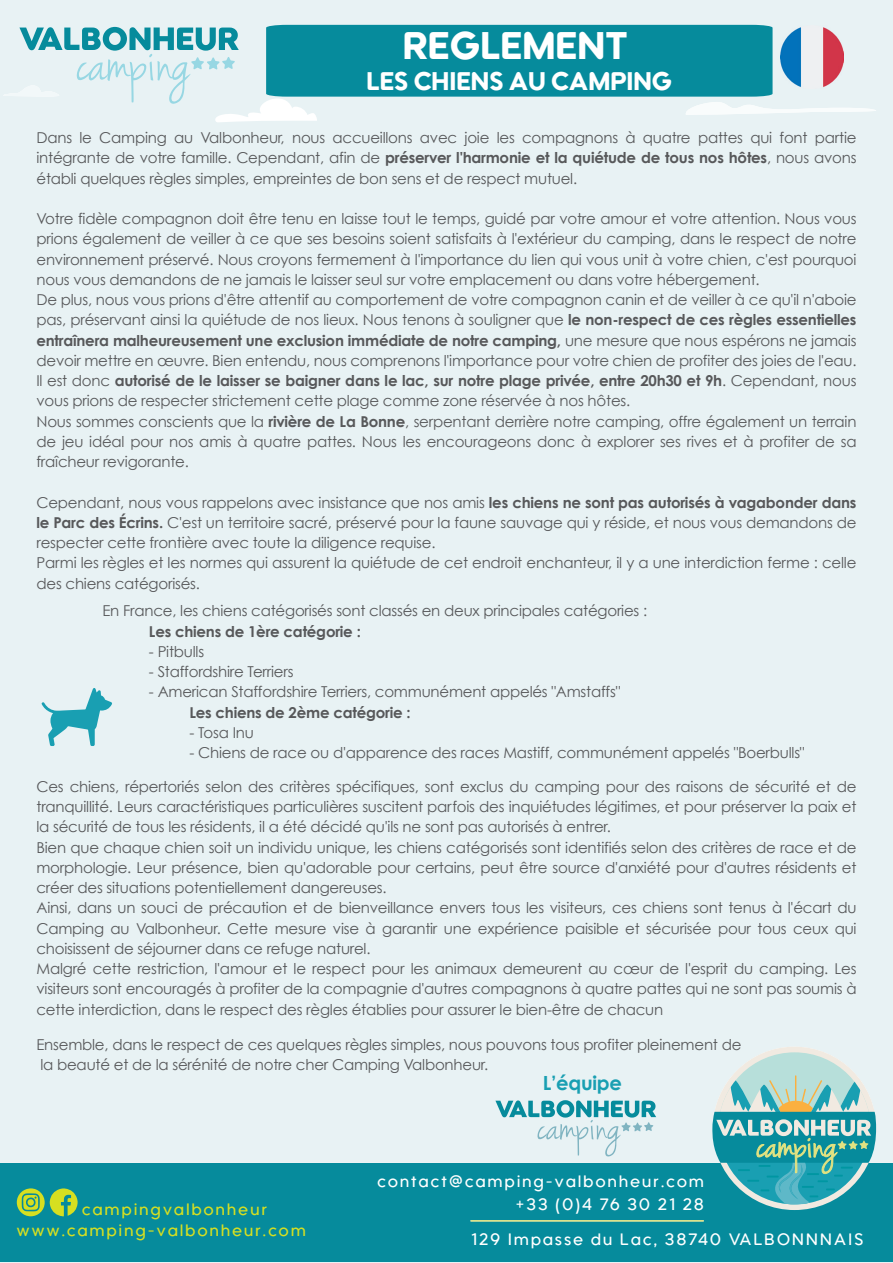
<style>
.page{position:relative;width:893px;height:1263px;background:#e8f2f4}
.page>*{position:absolute;margin:0;border:0;box-sizing:border-box;transform-origin:0 0}
.t1{font:700 38.55px "Utendo";color:#fff}
.t2{font:700 25.5px "Utendo";color:#fff}
.t3{font:700 19.5px "Century Gothic";letter-spacing:-.015em;color:#199fb2}
.t4{font:16.5px/22.2px "Utendo";letter-spacing:.14em;color:#fff;text-align:right}
.t5{font:16.5px "Utendo";letter-spacing:.14em;color:#d6df21}
.t6{font:15px/20.2px "Century Gothic";letter-spacing:-.015em;color:#57585a}
.t7{font:700 15px "Century Gothic";letter-spacing:-.015em;color:#57585a}
.s1{font-weight:700}
</style>
<div class="page">
<div style="left:0;top:1163px;width:893px;height:99px;background:#068b9c"></div>
<div style="left:713px;top:1047px;width:163px;height:163px;background:#f1eae1;border-radius:50%"></div>
<div style="left:718px;top:1052px;width:152px;height:152px;background:#b7dfda;border-radius:50%"></div>
<svg style="left:712px;top:1075px;width:164px;height:130px"></svg>
<svg style="left:3px;top:25px;width:873px;height:98px;background:#7bc0c9"></svg>
<svg style="left:17px;top:1188px;width:61px;height:28px"></svg>
<hr style="left:471px;top:1220px;width:233px;height:1px;background:#e1e281">
<svg style="left:495px;top:1100px;width:161px;height:56px;background:#b9dbe1"></svg>
<img style="left:781px;top:26px;width:62px;height:62px">
<svg style="left:42px;top:688px;width:70px;height:58px;background:#9dd4dc"></svg>
<h1 class="t1" style="left:403px;top:23px;width:227px">REGLEMENT</h1>
<h2 class="t2" style="left:366px;top:66px;width:307px">LES CHIENS AU CAMPING</h2>
<p class="t6" style="left:36px;top:127px;width:822px;text-align:justify">Dans le Camping au Valbonheur, nous accueillons avec joie les compagnons à quatre pattes qui font partie intégrante de votre famille. Cependant, afin de <span class="s1">préserver l'harmonie et la quiétude de tous nos hôtes</span>, nous avons établi quelques règles simples, empreintes de bon sens et de respect mutuel.</p>
<p class="t6" style="left:36px;top:208px;width:822px">Votre fidèle compagnon doit être tenu en laisse tout le temps, guidé par votre amour et votre attention. Nous vous prions également de veiller à ce que ses besoins soient satisfaits à l'extérieur du camping, dans le respect de notre environnement préservé. Nous croyons fermement à l'importance du lien qui vous unit à votre chien, c'est pourquoi nous vous demandons de ne jamais le laisser seul sur votre emplacement ou dans votre hébergement.<br>De plus, nous vous prions d'être attentif au comportement de votre compagnon canin et de veiller à ce qu'il n'aboie pas, préservant ainsi la quiétude de nos lieux. Nous tenons à souligner que <span class="s1">le non-respect de ces règles essentielles entraînera malheureusement une exclusion immédiate de notre camping,</span> une mesure que nous espérons ne jamais devoir mettre en œuvre. Bien entendu, nous comprenons l'importance pour votre chien de profiter des joies de l'eau.<br>Il est donc <span class="s1">autorisé de le laisser se baigner dans le lac, sur notre plage privée, entre 20h30 et 9h</span>. Cependant, nous vous prions de respecter strictement cette plage comme zone réservée à nos hôtes.<br>Nous sommes conscients que la <span class="s1">rivière de La Bonne</span>, serpentant derrière notre camping, offre également un terrain de jeu idéal pour nos amis à quatre pattes. Nous les encourageons donc à explorer ses rives et à profiter de sa fraîcheur revigorante.</p>
<p class="t6" style="left:36px;top:492px;width:822px">Cependant, nous vous rappelons avec insistance que nos amis <span class="s1">les chiens ne sont pas autorisés à vagabonder dans le Parc des Écrins.</span> C'est un territoire sacré, préservé pour la faune sauvage qui y réside, et nous vous demandons de respecter cette frontière avec toute la diligence requise.<br>Parmi les règles et les normes qui assurent la quiétude de cet endroit enchanteur, il y a une interdiction ferme : celle des chiens catégorisés.</p>
<p class="t6" style="left:102px;top:601px;width:546px">En France, les chiens catégorisés sont classés en deux principales catégories :</p>
<p class="t7" style="left:149px;top:620px;width:213px">Les chiens de 1ère catégorie :</p>
<p class="t6" style="left:149px;top:641px;width:57px">- Pitbulls</p>
<p class="t6" style="left:149px;top:661px;width:146px">- Staffordshire Terriers</p>
<p class="t6" style="left:149px;top:682px;width:473px">- American Staffordshire Terriers, communément appelés "Amstaffs"</p>
<p class="t7" style="left:189px;top:701px;width:223px">Les chiens de 2ème catégorie :</p>
<p class="t6" style="left:189px;top:722px;width:66px">- Tosa Inu</p>
<p class="t6" style="left:189px;top:742px;width:617px">- Chiens de race ou d'apparence des races Mastiff, communément appelés "Boerbulls"</p>
<p class="t6" style="left:36px;top:776px;width:822px">Ces chiens, répertoriés selon des critères spécifiques, sont exclus du camping pour des raisons de sécurité et de tranquillité. Leurs caractéristiques particulières suscitent parfois des inquiétudes légitimes, et pour préserver la paix et la sécurité de tous les résidents, il a été décidé qu'ils ne sont pas autorisés à entrer.<br>Bien que chaque chien soit un individu unique, les chiens catégorisés sont identifiés selon des critères de race et de morphologie. Leur présence, bien qu'adorable pour certains, peut être source d'anxiété pour d'autres résidents et créer des situations potentiellement dangereuses.<br>Ainsi, dans un souci de précaution et de bienveillance envers tous les visiteurs, ces chiens sont tenus à l'écart du Camping au Valbonheur. Cette mesure vise à garantir une expérience paisible et sécurisée pour tous ceux qui choisissent de séjourner dans ce refuge naturel.<br>Malgré cette restriction, l'amour et le respect pour les animaux demeurent au cœur de l'esprit du camping. Les visiteurs sont encouragés à profiter de la compagnie d'autres compagnons à quatre pattes qui ne sont pas soumis à cette interdiction, dans le respect des règles établies pour assurer le bien-être de chacun</p>
<p class="t6" style="left:36px;top:1034px;width:707px">Ensemble, dans le respect de ces quelques règles simples, nous pouvons tous profiter pleinement de la beauté et de la sérénité de notre cher Camping Valbonheur.</p>
<h3 class="t3" style="left:543px;top:1068px;width:81px">L’équipe</h3>
<p class="t5" style="left:82px;top:1199px;width:186px">campingvalbonheur</p>
<p class="t5" style="left:17px;top:1220px;width:290px">www.camping-valbonheur.com</p>
<p class="t4" style="left:377px;top:1171px;width:328px">contact@camping-valbonheur.com +33 (0)4 76 30 21 28</p>
<p class="t4" style="left:471px;top:1229px;width:393px">129 Impasse du Lac, 38740 VALBONNNAIS</p>
</div>
